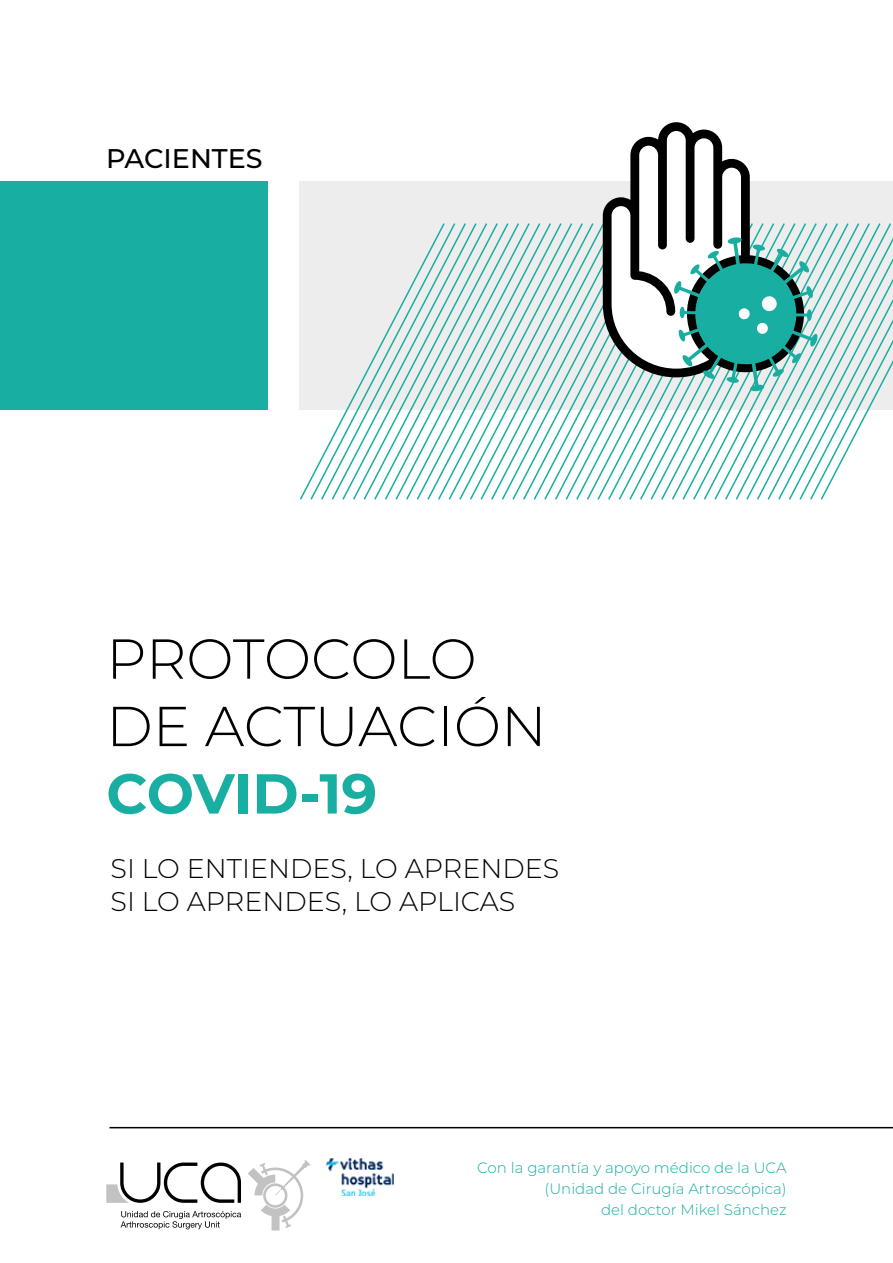
<style>
.page{position:relative;width:893px;height:1263px;background:#fff}
.page>*{position:absolute;margin:0;border:0;box-sizing:border-box;transform-origin:0 0}
.t1{font:300 56.1px/67.3px "Montserrat";letter-spacing:-.01em;color:#000}
.t2{font:700 56.1px "Montserrat";letter-spacing:-.015em;color:#18aea1}
.t3{font:300 27px/32.4px "Montserrat";color:#000}
.t4{font:500 27px "Montserrat";color:#000}
.t5{font:300 15px/21px "Montserrat";color:#18aea1;text-align:right}
</style>
<div class="page">
<div style="left:1px;top:182px;width:267px;height:228px;background:#18aea1"></div>
<svg style="left:248px;top:1160px;width:62px;height:70px"></svg>
<svg style="left:106px;top:1162px;width:135px;height:41px"></svg>
<svg style="left:121px;top:1211px;width:120px;height:18px"></svg>
<img style="left:326px;top:1159px;width:67px;height:36px">
<div style="left:300px;top:182px;width:593px;height:228px;background:#ededed"></div>
<svg style="left:603px;top:122px;width:201px;height:100px"></svg>
<svg style="left:299px;top:222px;width:594px;height:278px"></svg>
<hr style="left:109px;top:1127px;width:784px;height:1px;background:#000">
<h2 class="t4" style="left:106px;top:140px;width:158px">PACIENTES</h2>
<h1 class="t1" style="left:106px;top:623px;width:442px">PROTOCOLO<br>DE ACTUACIÓN</h1>
<h1 class="t2" style="left:106px;top:753px;width:272px">COVID-19</h1>
<h2 class="t3" style="left:111px;top:852px;width:450px">SI LO ENTIENDES, LO APRENDES<br>SI LO APRENDES, LO APLICAS</h2>
<p class="t5" style="left:477px;top:1157px;width:311px">Con la garantía y apoyo médico de la UCA (Unidad de Cirugía Artroscópica)<br>del doctor Mikel Sánchez</p>
</div>
